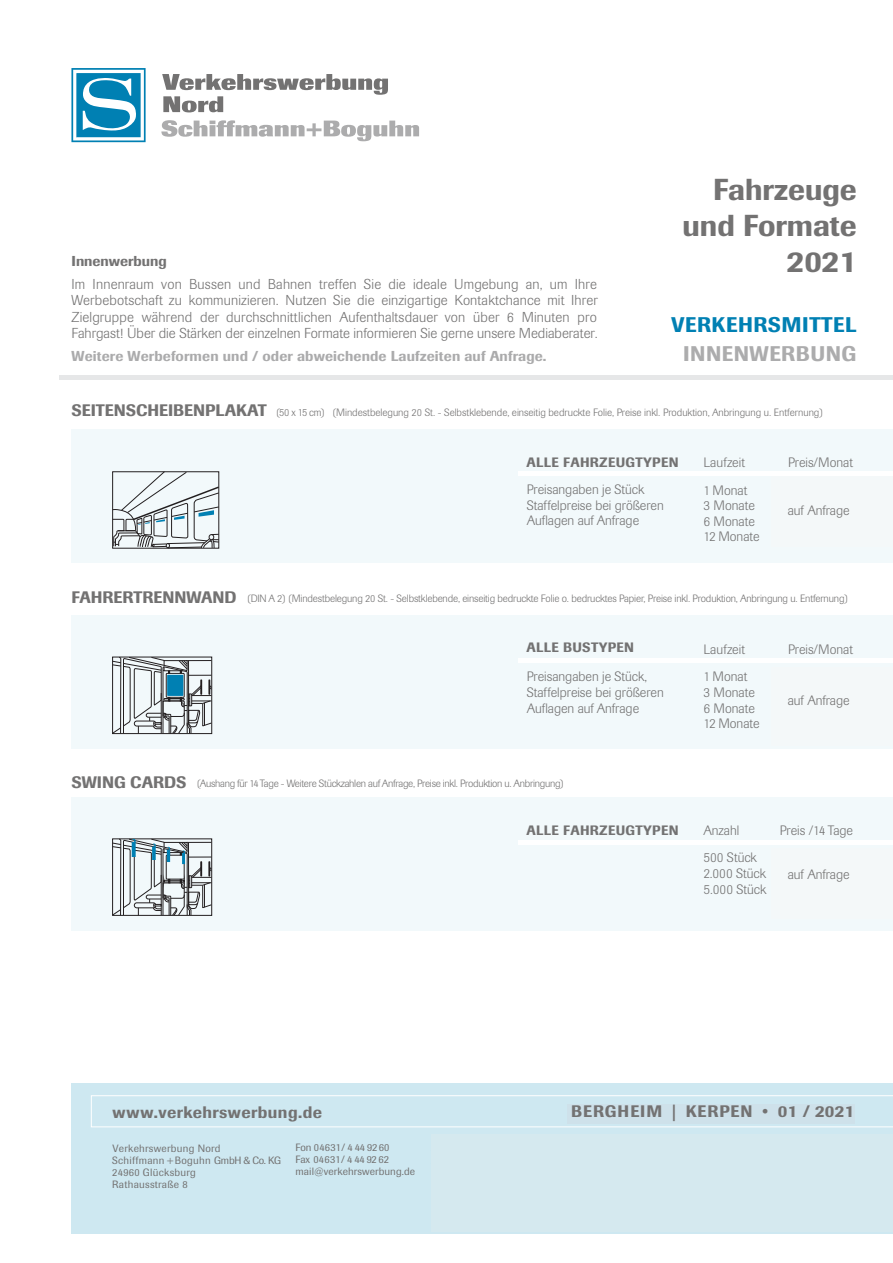
<style>
.page{position:relative;width:893px;height:1263px;background:#fff}
.page>*{position:absolute;margin:0;border:0;box-sizing:border-box;transform-origin:0 0}
.t1{font:500 30px/36px "Imago";color:#737272;text-align:right}
.t2{font:500 30px/33.2px "Imago";letter-spacing:.025em;color:#737272}
.t3{font:500 21px "Imago";letter-spacing:.025em;color:#0080b3}
.t4{font:500 21px "Imago";letter-spacing:.025em;color:#acacad}
.t5{font:500 16.5px "Imago";letter-spacing:.025em;color:#737272}
.t6{font:500 16.5px "Imago";letter-spacing:.06em;color:#737272}
.t7{font:500 16.5px "Imago";color:#737272}
.t8{font:300 14.25px/16.5px "Imago";color:#737272;text-align:justify}
.t9{font:500 14.25px "Imago";letter-spacing:.01em;color:#ababac}
.t10{font:500 14.25px "Imago";color:#737272}
.t11{font:300 13.5px/15.6px "Imago";color:#737272}
.t12{font:500 13.5px "Imago";letter-spacing:.025em;color:#737272}
.t13{font:13.5px/15.6px "Imago";color:#737272}
.t14{font:300 13.5px "Imago BQ";color:#737272}
.t15{font:300 10.5px "Imago";letter-spacing:-.01em;color:#737272}
.t16{font:10.5px/12.1px "Imago";letter-spacing:.025em;color:#737272}
.s1{font-weight:500;font-size:16.5px}
.s2{font-family:"Imago BQ"}
</style>
<div class="page">
<div style="left:72px;top:428px;width:821px;height:134px;background:#f2f9fb"></div>
<hr style="left:519px;top:472px;width:374px;height:4px;background:#fff">
<div style="left:72px;top:615px;width:821px;height:134px;background:#f2f9fb"></div>
<div style="left:519px;top:658px;width:374px;height:5px;background:#fff"></div>
<div style="left:72px;top:797px;width:821px;height:134px;background:#f2f9fb"></div>
<hr style="left:519px;top:840px;width:374px;height:4px;background:#fff">
<svg style="left:114px;top:659px;width:96px;height:73px"></svg>
<div style="left:112px;top:657px;width:100px;height:77px;border:1px solid #231f20"></div>
<div style="left:167px;top:675px;width:16px;height:21px;background:#0080b3"></div>
<svg style="left:112px;top:839px;width:101px;height:77px"></svg>
<svg style="left:112px;top:471px;width:108px;height:77px"></svg>
<svg style="left:71px;top:68px;width:75px;height:74px"></svg>
<svg style="left:162px;top:74px;width:226px;height:38px"></svg>
<svg style="left:161px;top:120px;width:258px;height:21px"></svg>
<div style="left:72px;top:1083px;width:821px;height:151px;background:#cee8f1"></div>
<svg style="left:91px;top:1095px;width:802px;height:32px"></svg>
<div style="left:567px;top:1104px;width:287px;height:19px;background:#cee1ea"></div>
<div style="left:432px;top:1134px;width:461px;height:98px;background:#d5e9ef"></div>
<h3 class="t10" style="left:72px;top:252px;width:97px">Innenwerbung</h3>
<p class="t8" style="left:72px;top:276px;width:528px">Im Innenraum von Bussen und Bahnen treffen Sie die ideale Umgebung an, um Ihre Werbebotschaft zu kommunizieren. Nutzen Sie die einzigartige Kontaktchance mit Ihrer Zielgruppe während der durchschnittlichen Aufenthaltsdauer von über 6 Minuten pro Fahrgast! Über die Stärken der einzelnen Formate informieren Sie gerne unsere Mediaberater.</p>
<h3 class="t9" style="left:72px;top:347px;width:476px">Weitere Werbeformen und / oder abweichende Laufzeiten auf Anfrage.</h3>
<h1 class="t1" style="left:682px;top:172px;width:176px">Fahrzeuge und Formate<br>2021</h1>
<h1 class="t2" style="left:820px;top:211px;width:37px;text-indent:-99px">Preislis<br>16</h1>
<h2 class="t3" style="left:671px;top:312px;width:187px">VERKEHRSMITTEL</h2>
<h2 class="t4" style="left:683px;top:340px;width:175px">INNENWERBUNG</h2>
<p class="t15" style="left:72px;top:407px;width:753px"><span class="s1">SEITENSCHEIBENPLAKAT</span> (50 x 15 cm) (Mindestbelegung 20 St. - Selbstklebende, einseitig bedruckte Folie, Preise inkl. Produktion, Anbringung u. Entfernung)</p>
<p class="t12" style="left:526px;top:454px;width:154px">ALLE FAHRZEUGTYPEN</p>
<p class="t11" style="left:527px;top:482px;width:139px">Preisangaben je Stück<br>Staffelpreise bei größeren<br>Auflagen auf Anfrage</p>
<p class="t13" style="left:563px;top:482px;width:123px">Pak tpreis:<br>mtl. Preis je Paket mit<br>10 Seitenscheiben-</p>
<p class="t11" style="left:703px;top:449px;width:46px;line-height:27.8px">Laufzeit<br>1 Monat</p>
<p class="t11" style="left:703px;top:498px;width:58px">3 Monate<br>6 Monate<br>12 Monate</p>
<p class="t11" style="left:788px;top:455px;width:66px">Preis/Monat</p>
<p class="t14" style="left:795px;top:498px;width:8px">€</p>
<p class="t12" style="left:820px;top:497px;width:35px">12,80</p>
<p class="t11" style="left:788px;top:503px;width:63px">auf Anfrage</p>
<p class="t15" style="left:72px;top:593px;width:778px"><span class="s1">FAHRERTRENNWAND</span> (DIN A 2) (Mindestbelegung 20 St. - Selbstklebende, einseitig bedruckte Folie o. bedrucktes Papier, Preise inkl. Produktion, Anbringung u. Entfernung)</p>
<p class="t12" style="left:526px;top:639px;width:109px">ALLE BUSTYPEN</p>
<p class="t11" style="left:527px;top:669px;width:139px">Preisangaben je Stück,<br>Staffelpreise bei größeren<br>Auflagen auf Anfrage</p>
<h3 class="t7" style="left:72px;top:772px;width:116px">SWING CARDS</h3>
<p class="t15" style="left:197px;top:778px;width:369px">(Aushang für 14Tage - Weitere Stückzahlen auf Anfrage, Preise inkl. Produktion u. Anbringung)</p>
<p class="t12" style="left:526px;top:822px;width:154px">ALLE FAHRZEUGTYPEN</p>
<p class="t11" style="left:703px;top:635px;width:46px;line-height:27.8px">Laufzeit<br>1 Monat</p>
<p class="t11" style="left:703px;top:685px;width:58px">3 Monate<br>6 Monate<br>12 Monate</p>
<p class="t11" style="left:788px;top:641px;width:66px">Preis/Monat</p>
<p class="t11" style="left:788px;top:693px;width:63px">auf Anfrage</p>
<p class="t14" style="left:795px;top:701px;width:8px">€</p>
<p class="t12" style="left:818px;top:700px;width:36px">18,00</p>
<p class="t11" style="left:703px;top:816px;width:55px;line-height:27.8px">Anzahl<br>500 Stück</p>
<p class="t11" style="left:703px;top:866px;width:64px">2.000 Stück<br>5.000 Stück</p>
<p class="t11" style="left:780px;top:822px;width:75px">Preis /14 Tage</p>
<p class="t11" style="left:783px;top:866px;width:68px"><span class="s2">€</span>auf Anfrage</p>
<p class="t12" style="left:801px;top:865px;width:53px">3.400,00</p>
<h3 class="t6" style="left:571px;top:1101px;width:285px">Bergheim | kerpen • 01 / 2021</h3>
<h3 class="t5" style="left:113px;top:1102px;width:211px">www.verkehrswerbung.de</h3>
<h3 class="t5" style="left:657px;top:1103px;width:98px">NORDHORN</h3>
<h3 class="t5" style="left:827px;top:1103px;width:30px">016</h3>
<p class="t16" style="left:112px;top:1142px;width:170px">Verkehrswerbung Nord<br>Schiffmann +Boguhn GmbH &amp; Co. KG<br>24960 Glücksburg<br>Rathausstraße 8</p>
<p class="t16" style="left:295px;top:1141px;width:121px">Fon 04631/ 4 44 92 60<br>Fax 04631/ 4 44 92 62 mail@verkehrswerbung.de</p>
</div>
